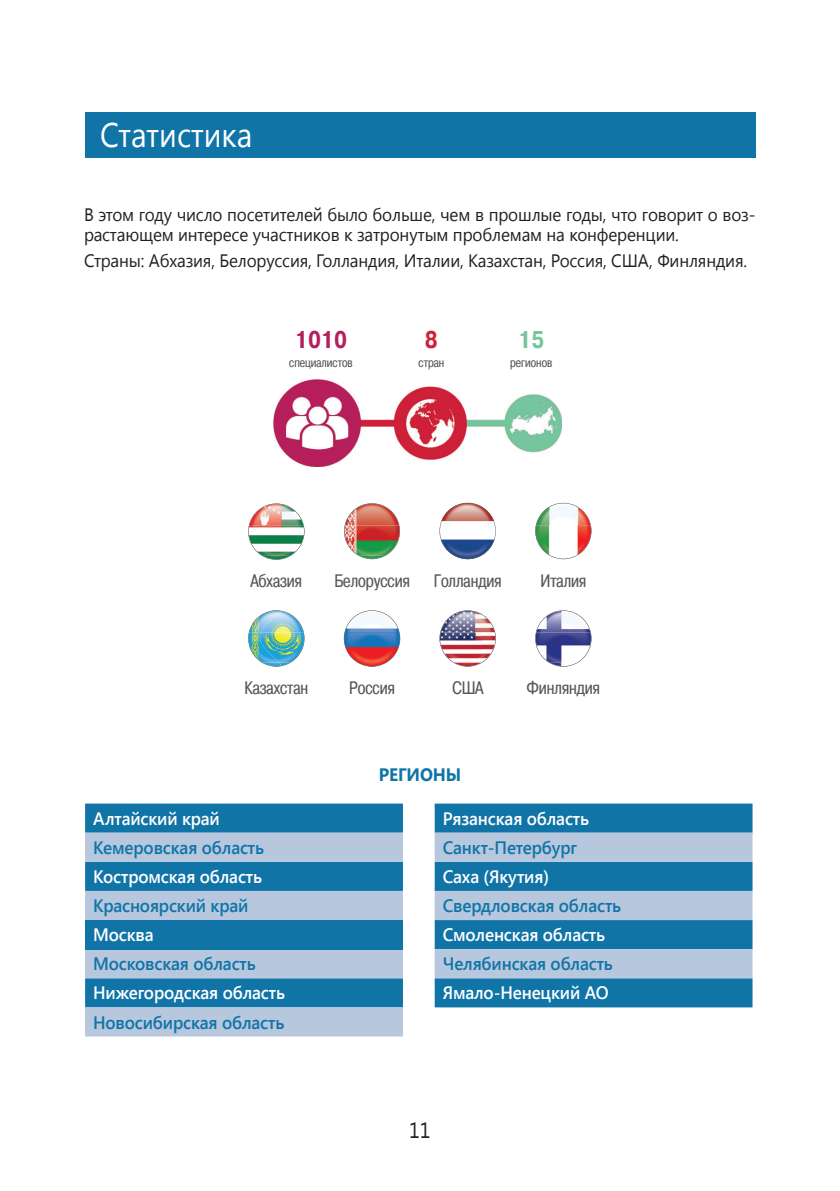
<style>
.page{position:relative;width:840px;height:1191px;background:#fff}
.page>*{position:absolute;margin:0;border:0;box-sizing:border-box;transform-origin:0 0}
.t1{font:34px "Segoe UI";color:#fff;scale:.9 1}
.t2{font:700 24.2px "Pragmatica Cond C";color:#b51f5e}
.t3{font:700 24.2px "Pragmatica Cond C";color:#75c59b}
.t4{font:700 24.2px "Pragmatica Cond C";color:#cf1f38}
.t5{font:22px "Segoe UI";color:#231f20;scale:.9 1}
.t6{font:18px/20px "Segoe UI";letter-spacing:-.01em;color:#231f20;scale:.95 1}
.t7{font:600 18px "Segoe UI";letter-spacing:-.01em;color:#1074a7;scale:.95 1}
.t8{font:600 18px "Segoe UI";letter-spacing:-.01em;color:#fff;scale:.95 1}
.t9{font:18px "Pragmatica Cond C";color:#57585a}
.t10{font:700 18px "Segoe UI";letter-spacing:-.01em;color:#1074a7;scale:.95 1}
.t11{font:12.8px "Pragmatica Cond C";color:#57585a}
</style>
<div class="page">
<div style="left:85px;top:112px;width:670px;height:46px;background:#1074a7"></div>
<img style="left:273px;top:379px;width:287px;height:87px">
<img style="left:262px;top:556px;width:28px;height:4px">
<img style="left:248px;top:503px;width:56px;height:53px">
<img style="left:357px;top:555px;width:29px;height:4px">
<img style="left:344px;top:503px;width:56px;height:52px">
<img style="left:495px;top:525px;width:1px;height:12px">
<svg style="left:439px;top:503px;width:56px;height:56px"></svg>
<img style="left:549px;top:555px;width:28px;height:4px">
<img style="left:535px;top:503px;width:56px;height:52px">
<svg style="left:249px;top:610px;width:55px;height:56px"></svg>
<img style="left:248px;top:632px;width:31px;height:30px">
<img style="left:357px;top:662px;width:29px;height:4px">
<img style="left:343px;top:610px;width:57px;height:52px">
<img style="left:453px;top:662px;width:28px;height:4px">
<img style="left:439px;top:610px;width:57px;height:52px">
<img style="left:548px;top:662px;width:29px;height:4px">
<img style="left:535px;top:610px;width:56px;height:52px">
<div style="left:85px;top:803px;width:318px;height:29px;background:#1074a7"></div>
<svg style="left:85px;top:832px;width:318px;height:204px;background:#7eabcb"></svg>
<div style="left:85px;top:920px;width:318px;height:29px;background:#1074a7"></div>
<div style="left:434px;top:803px;width:318px;height:204px;background:#1074a7"></div>
<svg style="left:434px;top:832px;width:318px;height:146px;background:#74a6c8"></svg>
<h1 class="t1" style="left:100px;top:112px;width:170px">Статистика</h1>
<p class="t6" style="left:84px;top:204px;width:708px">В этом году число посетителей было больше, чем в прошлые годы, что говорит о воз&shy;растающем интересе участников к затронутым проблемам на конференции.</p>
<p class="t6" style="left:84px;top:249px;width:699px">Страны: Абхазия, Белоруссия, Голландия, Италии, Казахстан, Россия, США, Финляндия.</p>
<h2 class="t2" style="left:295px;top:326px;width:53px">1010</h2>
<p class="t11" style="left:289px;top:356px;width:65px">специалистов</p>
<h2 class="t4" style="left:425px;top:326px;width:14px">8</h2>
<p class="t11" style="left:418px;top:356px;width:27px">стран</p>
<h2 class="t3" style="left:518px;top:326px;width:28px">15</h2>
<p class="t11" style="left:510px;top:356px;width:44px">регионов</p>
<p class="t9" style="left:250px;top:570px;width:53px">Абхазия</p>
<p class="t9" style="left:334px;top:570px;width:77px">Белоруссия</p>
<p class="t9" style="left:433px;top:570px;width:69px">Голландия</p>
<p class="t9" style="left:540px;top:570px;width:47px">Италия</p>
<p class="t9" style="left:244px;top:678px;width:65px">Казахстан</p>
<p class="t9" style="left:349px;top:678px;width:47px">Россия</p>
<p class="t9" style="left:452px;top:678px;width:32px">США</p>
<p class="t9" style="left:526px;top:678px;width:75px">Финляндия</p>
<p class="t8" style="left:93px;top:805px;width:135px">Алтайский край</p>
<p class="t7" style="left:93px;top:835px;width:181px">Кемеровская область</p>
<p class="t8" style="left:93px;top:864px;width:179px">Костромская область</p>
<p class="t7" style="left:93px;top:893px;width:165px">Красноярский край</p>
<p class="t8" style="left:93px;top:922px;width:65px">Москва</p>
<p class="t7" style="left:93px;top:951px;width:173px">Московская область</p>
<p class="t8" style="left:93px;top:980px;width:203px">Нижегородская область</p>
<p class="t7" style="left:93px;top:1009px;width:203px">Новосибирская область</p>
<p class="t10" style="left:378px;top:761px;width:88px">регионы</p>
<p class="t8" style="left:442px;top:805px;width:156px">Рязанская область</p>
<p class="t7" style="left:442px;top:835px;width:143px">Санкт-Петербург</p>
<p class="t8" style="left:442px;top:864px;width:113px">Саха (Якутия)</p>
<p class="t7" style="left:442px;top:893px;width:189px">Свердловская область</p>
<p class="t8" style="left:442px;top:922px;width:172px">Смоленская область</p>
<p class="t7" style="left:442px;top:951px;width:181px">Челябинская область</p>
<p class="t8" style="left:442px;top:980px;width:176px">Ямало-Ненецкий АО</p>
<p class="t5" style="left:409px;top:1115px;width:25px">11</p>
</div>
